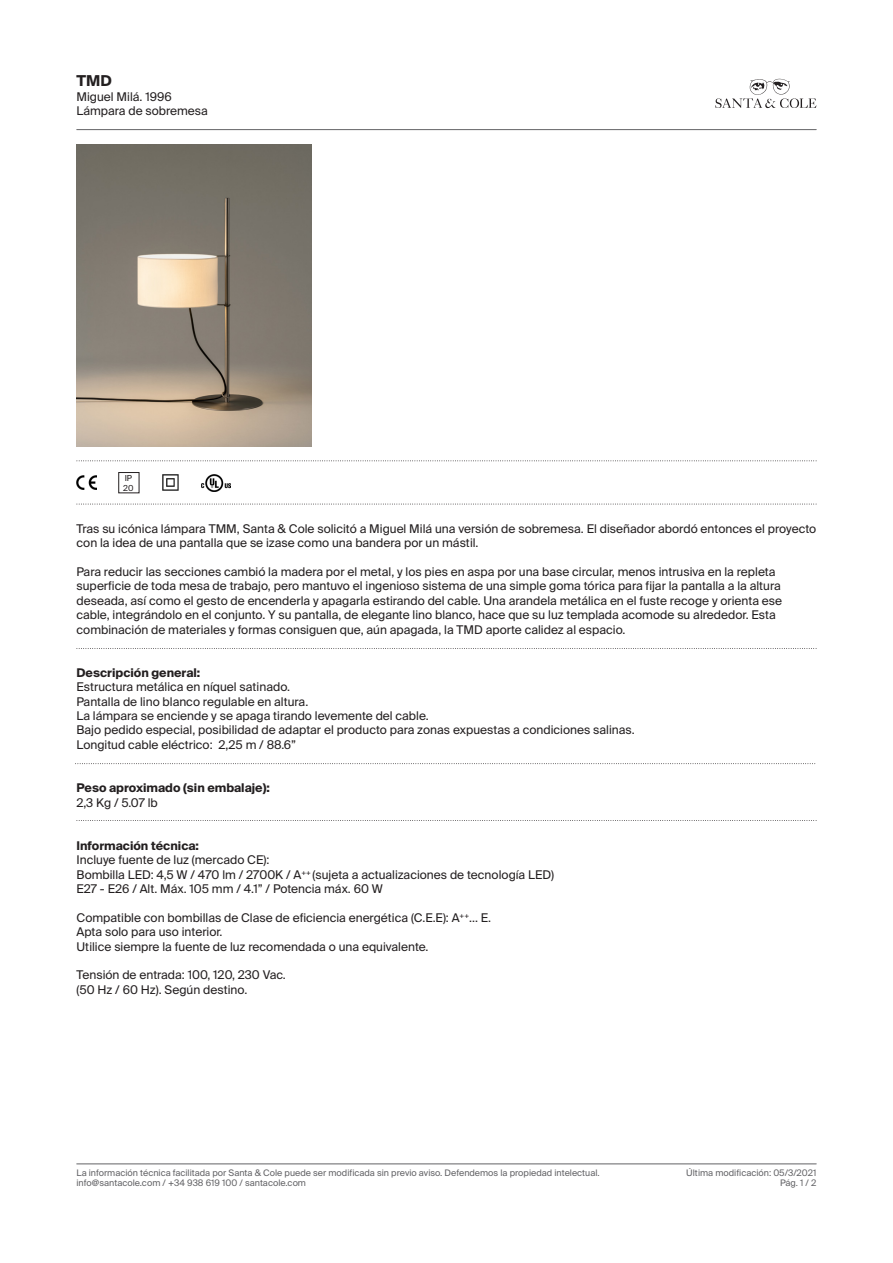
<style>
.page{position:relative;width:893px;height:1263px;background:#fff}
.page>*{position:absolute;margin:0;border:0;box-sizing:border-box;transform-origin:0 0}
.t1{font:700 15px "Suisse Intl";color:#231f20}
.t2{font:12px/14.4px "Suisse Intl";color:#231f20}
.t3{font:700 12px "Suisse Intl";color:#231f20}
.t4{font:9px "Suisse Intl";color:#636366}
.t5{font:8.25px "Suisse Intl";color:#231f20}
.s1{font-weight:700}
</style>
<div class="page">
<svg style="left:715px;top:79px;width:101px;height:29px"></svg>
<hr style="left:77px;top:129px;width:739px;height:1px;background:#636366">
<hr style="left:77px;top:1163px;width:739px;height:1px;background:#636366">
<svg style="left:77px;top:460px;width:740px;height:1px"></svg>
<svg style="left:77px;top:504px;width:740px;height:1px"></svg>
<svg style="left:77px;top:820px;width:740px;height:1px"></svg>
<svg style="left:77px;top:648px;width:740px;height:1px"></svg>
<svg style="left:77px;top:763px;width:739px;height:1px"></svg>
<img style="left:77px;top:144px;width:234px;height:302px">
<img style="left:77px;top:475px;width:19px;height:14px">
<img style="left:201px;top:474px;width:30px;height:18px">
<img style="left:162px;top:474px;width:17px;height:17px">
<p class="t1" style="left:77px;top:72px;width:37px">TMD</p>
<p class="t2" style="left:77px;top:89px;width:133px">Miguel Milá. 1996<br>Lámpara de sobremesa</p>
<p class="t5" style="left:125px;top:473px;width:9px">IP</p>
<p class="t5" style="left:123px;top:483px;width:12px">20</p>
<p class="t2" style="left:77px;top:521px;width:741px">Tras su icónica lámpara TMM, Santa &amp; Cole solicitó a Miguel Milá una versión de sobremesa. El diseñador abordó entonces el proyecto con la idea de una pantalla que se izase como una bandera por un mástil.</p>
<p class="t2" style="left:77px;top:565px;width:707px">Para reducir las secciones cambió la madera por el metal, y los pies en aspa por una base circular, menos intrusiva en la repleta superficie de toda mesa de trabajo, pero mantuvo el ingenioso sistema de una simple goma tórica para fijar la pantalla a la altura deseada, así como el gesto de encenderla y apagarla estirando del cable. Una arandela metálica en el fuste recoge y orienta ese cable, integrándolo en el conjunto. Y su pantalla, de elegante lino blanco, hace que su luz templada acomode su alrededor. Esta combinación de materiales y formas consiguen que, aún apagada, la TMD aporte calidez al espacio.</p>
<p class="t2" style="left:77px;top:665px;width:215px"><span class="s1">Descripción general:<br></span>Estructura metálica en níquel satinado.</p>
<p class="t2" style="left:77px;top:694px;width:233px">Pantalla de lino blanco regulable en altura.</p>
<p class="t2" style="left:77px;top:709px;width:354px">La lámpara se enciende y se apaga tirando levemente del cable.</p>
<p class="t2" style="left:77px;top:723px;width:560px">Bajo pedido especial, posibilidad de adaptar el producto para zonas expuestas a condiciones salinas.</p>
<p class="t2" style="left:77px;top:737px;width:221px">Longitud cable eléctrico: 2,25 m / 88.6”</p>
<p class="t3" style="left:77px;top:781px;width:195px">Peso aproximado (sin embalaje):</p>
<p class="t2" style="left:77px;top:795px;width:83px">2,3 Kg / 5.07 lb</p>
<p class="t2" style="left:77px;top:838px;width:194px"><span class="s1">Información técnica:<br></span>Incluye fuente de luz (mercado CE):</p>
<p class="t2" style="left:77px;top:867px;width:479px">Bombilla LED: 4,5 W / 470 lm / 2700K / A<sup>++</sup> (sujeta a actualizaciones de tecnología LED)<br>E27 - E26 / Alt. Máx. 105 mm / 4.1” / Potencia máx. 60 W</p>
<p class="t2" style="left:77px;top:910px;width:416px">Compatible con bombillas de Clase de eficiencia energética (C.E.E): A<sup>++</sup>... E.</p>
<p class="t2" style="left:77px;top:925px;width:147px">Apta solo para uso interior.</p>
<p class="t2" style="left:77px;top:939px;width:354px">Utilice siempre la fuente de luz recomendada o una equivalente.</p>
<p class="t2" style="left:77px;top:968px;width:211px">Tensión de entrada: 100, 120, 230 Vac. (50 Hz / 60 Hz). Según destino.</p>
<p class="t4" style="left:77px;top:1167px;width:525px">La información técnica facilitada por Santa &amp; Cole puede ser modificada sin previo aviso. Defendemos la propiedad intelectual.</p>
<p class="t4" style="left:686px;top:1167px;width:132px">Última modificación: 05/3/2021</p>
<p class="t4" style="left:77px;top:1178px;width:231px">info@santacole.com / +34 938 619 100 / santacole.com</p>
<p class="t4" style="left:780px;top:1178px;width:38px">Pág. 1 / 2</p>
</div>
